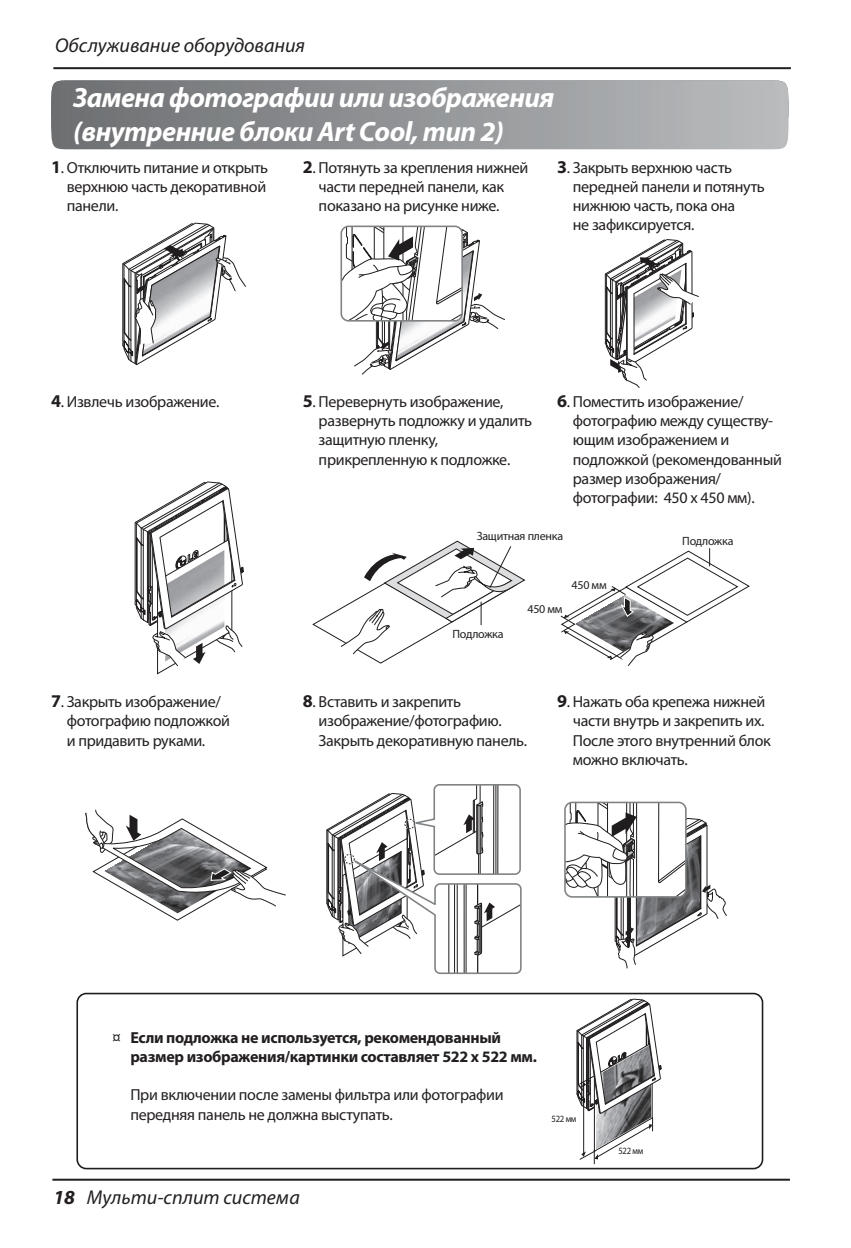
<style>
.page{position:relative;width:851px;height:1248px;background:#fff}
.page>*{position:absolute;margin:0;border:0;box-sizing:border-box;transform-origin:0 0}
.t1{font:italic 700 28px/33.6px "Myriad Pro";letter-spacing:-.02em;color:#fff}
.t2{font:italic 20px "Myriad Pro";color:#231f20}
.t3{font:16px/19.2px "Myriad Pro";letter-spacing:-.02em;color:#231f20}
.t4{font:700 16px/19.2px "Myriad Pro";letter-spacing:-.02em;color:#231f20}
.t5{font:12px "Myriad Pro";letter-spacing:-.02em;color:#231f20}
.t6{font:9.6px "Helvetica";letter-spacing:-.03em;color:#201d1e;scale:.9 1}
.s1{font-weight:700;font-size:18px}
.s2{font-weight:400}
.s3{font-weight:700}
</style>
<div class="page">
<hr style="left:52px;top:1178px;width:737px;height:2px;background:#231f20">
<hr style="left:53px;top:67px;width:737px;height:2px;background:#231f20">
<svg style="left:51px;top:80px;width:737px;height:69px;background:#939598"></svg>
<svg style="left:122px;top:222px;width:124px;height:144px"></svg>
<svg style="left:341px;top:226px;width:164px;height:149px"></svg>
<svg style="left:85px;top:481px;width:201px;height:440px"></svg>
<svg style="left:604px;top:239px;width:95px;height:149px"></svg>
<svg style="left:560px;top:548px;width:190px;height:118px"></svg>
<svg style="left:326px;top:784px;width:196px;height:190px"></svg>
<svg style="left:565px;top:802px;width:162px;height:167px"></svg>
<svg style="left:576px;top:998px;width:85px;height:165px"></svg>
<div style="left:76px;top:992px;width:687px;height:177px;border:2px solid #201d1e;border-radius:9px"></div>
<svg style="left:312px;top:540px;width:214px;height:124px"></svg>
<p class="t2" style="left:55px;top:33px;width:251px">Обслуживание оборудования</p>
<h1 class="t1" style="left:73px;top:80px;width:483px">Замена фотографии или изображения (внутренние блоки Art Cool, тип 2)</h1>
<p class="t3" style="left:67px;top:157px;width:203px;text-align:justify;text-indent:-16px"><span class="s1">1</span>. Отключить питание и открыть верхнюю часть декоративной панели.</p>
<p class="t3" style="left:318px;top:157px;width:211px;text-indent:-16px"><span class="s1">2</span>. П отянуть за крепления нижней части передней панели, как показано на рисунке ниже.</p>
<p class="t3" style="left:572px;top:157px;width:193px;text-indent:-16px"><span class="s1">3</span>. Закрыть верхнюю часть передней панели и потянуть нижнюю часть, пока она<br>не зафиксируется.</p>
<p class="t3" style="left:51px;top:391px;width:170px"><span class="s1">4</span>. Извлечь изображение.</p>
<p class="t3" style="left:67px;top:691px;width:165px;text-indent:-16px"><span class="s1">7</span>. Закрыть изображение/ фотографию подложкой и придавить руками.</p>
<p class="t3" style="left:318px;top:391px;width:215px;text-indent:-16px"><span class="s1">5</span>. Перевернуть изображение, развернуть подложку и удалить защитную пленку, прикрепленную к подложке.</p>
<p class="t3" style="left:572px;top:391px;width:210px;text-indent:-16px"><span class="s1">6</span>. П оместить изображение/ фотографию между существу&shy;ющим изображением и подложкой (рекомендованный размер изображения/ фотографии: 450 x 450 мм).</p>
<p class="t5" style="left:476px;top:528px;width:88px">Защитная пленка</p>
<p class="t5" style="left:452px;top:626px;width:53px">Подложка</p>
<p class="t5" style="left:527px;top:601px;width:37px">450 мм</p>
<p class="t5" style="left:571px;top:577px;width:37px">450 мм</p>
<p class="t5" style="left:682px;top:533px;width:53px">Подложка</p>
<p class="t3" style="left:318px;top:691px;width:210px;text-indent:-16px"><span class="s1">8</span>. Вставить и закрепить изображение/фотографию.<br>Закрыть декоративную панель.</p>
<p class="t3" style="left:572px;top:691px;width:199px;text-indent:-16px"><span class="s1">9</span>. Нажать оба крепежа нижней части внутрь и закрепить их.<br>После этого внутренний блок можно включать.</p>
<p class="t4" style="left:130px;top:1027px;width:408px;text-indent:-18px"><span class="s2">¤</span> Если подложка не используется, рекомендованный размер изображения/картинки составляет 522 x 522 мм.</p>
<p class="t3" style="left:130px;top:1085px;width:374px">При включении после замены фильтра или фотографии передняя панель не должна выступать.</p>
<p class="t6" style="left:551px;top:1112px;width:29px">522 мм</p>
<p class="t2" style="left:53px;top:1185px;width:248px"><span class="s3">18</span> Мульти-сплит система</p>
<p class="t6" style="left:618px;top:1144px;width:29px">522 мм</p>
</div>
